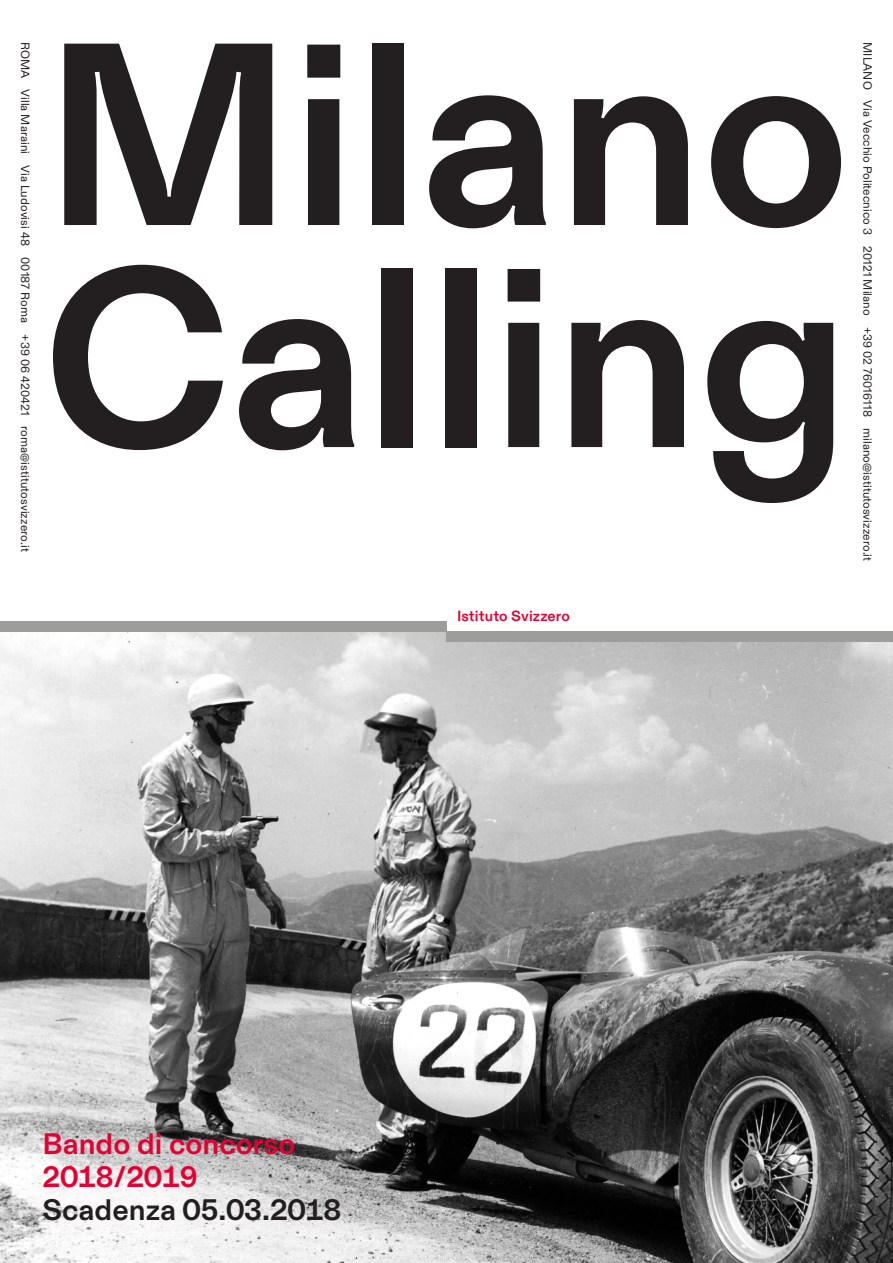
<style>
.page{position:relative;width:893px;height:1263px;background:#fff}
.page>*{position:absolute;margin:0;border:0;box-sizing:border-box;transform-origin:0 0}
.t1{font:700 236.1px "Istituto Svizzero";letter-spacing:-.01em;color:#231f20}
.t2{font:700 233.1px "Istituto Svizzero";letter-spacing:-.01em;color:#231f20}
.t3{font:700 27px/33px "Istituto Svizzero";color:#e40032}
.t4{font:700 27px "Istituto Svizzero";color:#231f20}
.t5{font:700 13.5px "Istituto Svizzero";letter-spacing:.01em;color:#e40032}
.t6{font:10.8px "Istituto Svizzero";letter-spacing:.01em;color:#231f20}
</style>
<div class="page">
<img style="left:0;top:631px;width:893px;height:632px">
<div style="left:446px;top:631px;width:447px;height:11px;background:#9d9d9c"></div>
<div style="left:0;top:621px;width:446px;height:10px;background:#9d9d9c"></div>
<p class="t6" style="left:32px;top:42px;width:511px;rotate:90deg">ROMA Villa Maraini Via Ludovisi 48 00187 Roma +39 06 420421 roma@istitutosvizzero.it</p>
<p class="t6" style="left:875px;top:42px;width:521px;rotate:90deg">MILANO Via Vecchio Politecnico 3 20121 Milano +39 02 76016118 milano@istitutosvizzero.it</p>
<p class="t1" style="left:43px;top:-13px;width:809px">Milano</p>
<p class="t2" style="left:43px;top:212px;width:809px">Calling</p>
<p class="t5" style="left:457px;top:607px;width:114px">Istituto Svizzero</p>
<p class="t3" style="left:43px;top:1129px;width:255px">Bando di concorso<br>2018/2019</p>
<p class="t4" style="left:43px;top:1193px;width:300px">Scadenza 05.03.2018</p>
</div>
